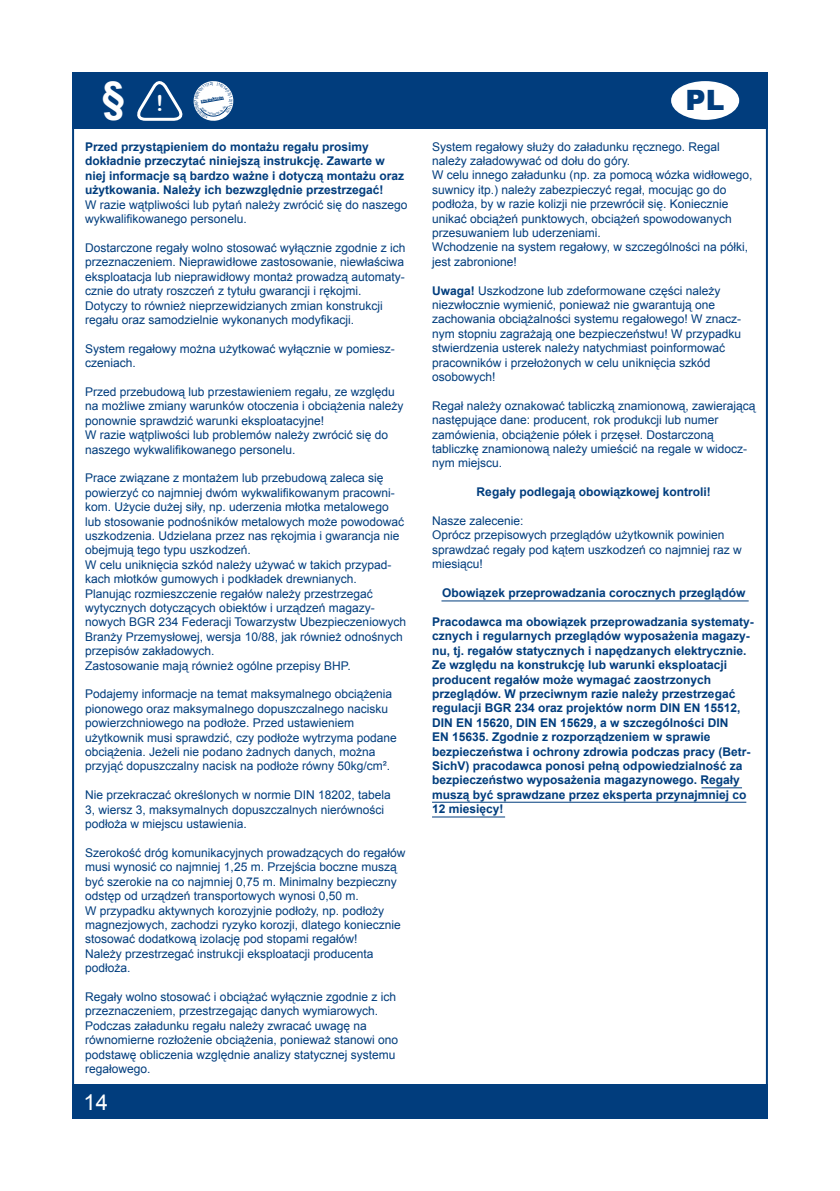
<style>
.page{position:relative;width:840px;height:1191px;background:#fff}
.page>*{position:absolute;margin:0;border:0;box-sizing:border-box;transform-origin:0 0}
.t1{font:700 42px "Arial";color:#fff}
.t2{font:900 28px "Arial";color:#013d7d}
.t3{font:22px "Arial";color:#fff}
.t4{font:12px/14.4px "Arial";color:#013d7d}
.t5{font:700 12px/14.4px "Arial";color:#013d7d}
.t6{font:900 4px "Arial";color:#013d7d}
.s1{font-family:"Arial Rounded MT Bold";font-weight:400;font-size:22px}
.s2{font-weight:700}
</style>
<div class="page">
<div style="left:72px;top:1085px;width:695px;height:34px;background:#013d7d"></div>
<div style="left:72px;top:72px;width:695px;height:57px;background:#013d7d"></div>
<svg style="left:137px;top:81px;width:46px;height:40px"></svg>
<div style="left:670px;top:81px;width:68px;height:39px;background:#fff;border-radius:50%"></div>
<hr style="left:441px;top:600px;width:307px;height:1px;background:#013d7d">
<hr style="left:432px;top:816px;width:73px;height:1px;background:#013d7d">
<hr style="left:701px;top:787px;width:40px;height:1px;background:#013d7d">
<hr style="left:432px;top:801px;width:314px;height:1px;background:#013d7d">
<svg style="left:193px;top:81px;width:41px;height:40px"></svg>
<h1 class="t1" style="left:102px;top:69px;width:63px">§ <span class="s1">!</span></h1>
<p class="t6" style="left:200px;top:99px;width:25px;rotate:-10deg">Inspektion</p>
<h2 class="t2" style="left:685px;top:84px;width:40px">PL</h2>
<p class="t5" style="left:85px;top:140px;width:320px">Przed przystąpieniem do montażu regału prosimy dokładnie przeczytać niniejszą instrukcję. Zawarte w niej informacje są bardzo ważne i dotyczą montażu oraz użytkowania. Należy ich bezwzględnie przestrzegać!</p>
<p class="t4" style="left:85px;top:197px;width:324px">W razie wątpliwości lub pytań należy zwrócić się do naszego wykwalifikowanego personelu.</p>
<p class="t4" style="left:85px;top:241px;width:322px">Dostarczone regały wolno stosować wyłącznie zgodnie z ich przeznaczeniem. Nieprawidłowe zastosowanie, niewłaściwa eksploatacja lub nieprawidłowy montaż prowadzą automaty&shy;cznie do utraty roszczeń z tytułu gwarancji i rękojmi.<br>Dotyczy to również nieprzewidzianych zmian konstrukcji regału oraz samodzielnie wykonanych modyfikacji.</p>
<p class="t4" style="left:85px;top:341px;width:311px">System regałowy można użytkować wyłącznie w pomiesz&shy;czeniach.</p>
<p class="t4" style="left:85px;top:385px;width:320px">Przed przebudową lub przestawieniem regału, ze względu na możliwe zmiany warunków otoczenia i obciążenia należy ponownie sprawdzić warunki eksploatacyjne!<br>W razie wątpliwości lub problemów należy zwrócić się do naszego wykwalifikowanego personelu.</p>
<p class="t4" style="left:85px;top:471px;width:322px">Prace związane z montażem lub przebudową zaleca się powierzyć co najmniej dwóm wykwalifikowanym pracowni&shy;kom. Użycie dużej siły, np. uderzenia młotka metalowego lub stosowanie podnośników metalowych może powodować uszkodzenia. Udzielana przez nas rękojmia i gwarancja nie obejmują tego typu uszkodzeń.<br>W celu uniknięcia szkód należy używać w takich przypad&shy;kach młotków gumowych i podkładek drewnianych.<br>Planując rozmieszczenie regałów należy przestrzegać wytycznych dotyczących obiektów i urządzeń magazy&shy;nowych BGR 234 Federacji Towarzystw Ubezpieczeniowych Branży Przemysłowej, wersja 10/88, jak również odnośnych przepisów zakładowych.<br>Zastosowanie mają również ogólne przepisy BHP.</p>
<p class="t4" style="left:85px;top:687px;width:313px">Podajemy informacje na temat maksymalnego obciążenia pionowego oraz maksymalnego dopuszczalnego nacisku powierzchniowego na podłoże. Przed ustawieniem użytkownik musi sprawdzić, czy podłoże wytrzyma podane obciążenia. Jeżeli nie podano żadnych danych, można przyjąć dopuszczalny nacisk na podłoże równy 50kg/cm².</p>
<p class="t4" style="left:85px;top:788px;width:307px">Nie przekraczać określonych w normie DIN 18202, tabela<br>3, wiersz 3, maksymalnych dopuszczalnych nierówności podłoża w miejscu ustawienia.</p>
<p class="t4" style="left:85px;top:845px;width:322px">Szerokość dróg komunikacyjnych prowadzących do regałów musi wynosić co najmniej 1,25 m. Przejścia boczne muszą być szerokie na co najmniej 0,75 m. Minimalny bezpieczny odstęp od urządzeń transportowych wynosi 0,50 m.<br>W przypadku aktywnych korozyjnie podłoży, np. podłoży magnezjowych, zachodzi ryzyko korozji, dlatego koniecznie stosować dodatkową izolację pod stopami regałów!<br>Należy przestrzegać instrukcji eksploatacji producenta podłoża.</p>
<p class="t4" style="left:85px;top:989px;width:314px">Regały wolno stosować i obciążać wyłącznie zgodnie z ich przeznaczeniem, przestrzegając danych wymiarowych.<br>Podczas załadunku regału należy zwracać uwagę na równomierne rozłożenie obciążenia, ponieważ stanowi ono podstawę obliczenia względnie analizy statycznej systemu regałowego.</p>
<p class="t4" style="left:432px;top:139px;width:322px">System regałowy służy do załadunku ręcznego. Regal należy załadowywać od dołu do góry.<br>W celu innego załadunku (np. za pomocą wózka widłowego, suwnicy itp.) należy zabezpieczyć regał, mocując go do podłoża, by w razie kolizji nie przewrócił się. Koniecznie unikać obciążeń punktowych, obciążeń spowodowanych przesuwaniem lub uderzeniami.<br>Wchodzenie na system regałowy, w szczególności na półki, jest zabronione!</p>
<p class="t4" style="left:432px;top:283px;width:310px"><span class="s2">Uwaga!</span> Uszkodzone lub zdeformowane części należy niezwłocznie wymienić, ponieważ nie gwarantują one zachowania obciążalności systemu regałowego! W znacz&shy;nym stopniu zagrażają one bezpieczeństwu! W przypadku stwierdzenia usterek należy natychmiast poinformować pracowników i przełożonych w celu uniknięcia szkód osobowych!</p>
<p class="t4" style="left:432px;top:398px;width:325px">Regał należy oznakować tabliczką znamionową, zawierającą następujące dane: producent, rok produkcji lub numer zamówienia, obciążenie półek i przęseł. Dostarczoną tabliczkę znamionową należy umieścić na regale w widocz&shy;nym miejscu.</p>
<p class="t5" style="left:476px;top:485px;width:236px">Regały podlegają obowiązkowej kontroli!</p>
<p class="t4" style="left:432px;top:514px;width:311px">Nasze zalecenie:<br>Oprócz przepisowych przeglądów użytkownik powinien sprawdzać regały pod kątem uszkodzeń co najmniej raz w miesiącu!</p>
<p class="t5" style="left:442px;top:586px;width:304px">Obowiązek przeprowadzania corocznych przeglądów</p>
<p class="t5" style="left:432px;top:615px;width:323px">Pracodawca ma obowiązek przeprowadzania systematy&shy;cznych i regularnych przeglądów wyposażenia magazy&shy;nu, tj. regałów statycznych i napędzanych elektrycznie.<br>Ze względu na konstrukcję lub warunki eksploatacji producent regałów może wymagać zaostrzonych przeglądów. W przeciwnym razie należy przestrzegać regulacji BGR 234 oraz projektów norm DIN EN 15512, DIN EN 15620, DIN EN 15629, a w szczególności DIN<br>EN 15635. Zgodnie z rozporządzeniem w sprawie bezpieczeństwa i ochrony zdrowia podczas pracy (Betr-SichV) pracodawca ponosi pełną odpowiedzialność za bezpieczeństwo wyposażenia magazynowego. Regały muszą być sprawdzane przez eksperta przynajmniej co 12 miesięcy!</p>
<h3 class="t3" style="left:83px;top:1087px;width:26px">14</h3>
</div>
